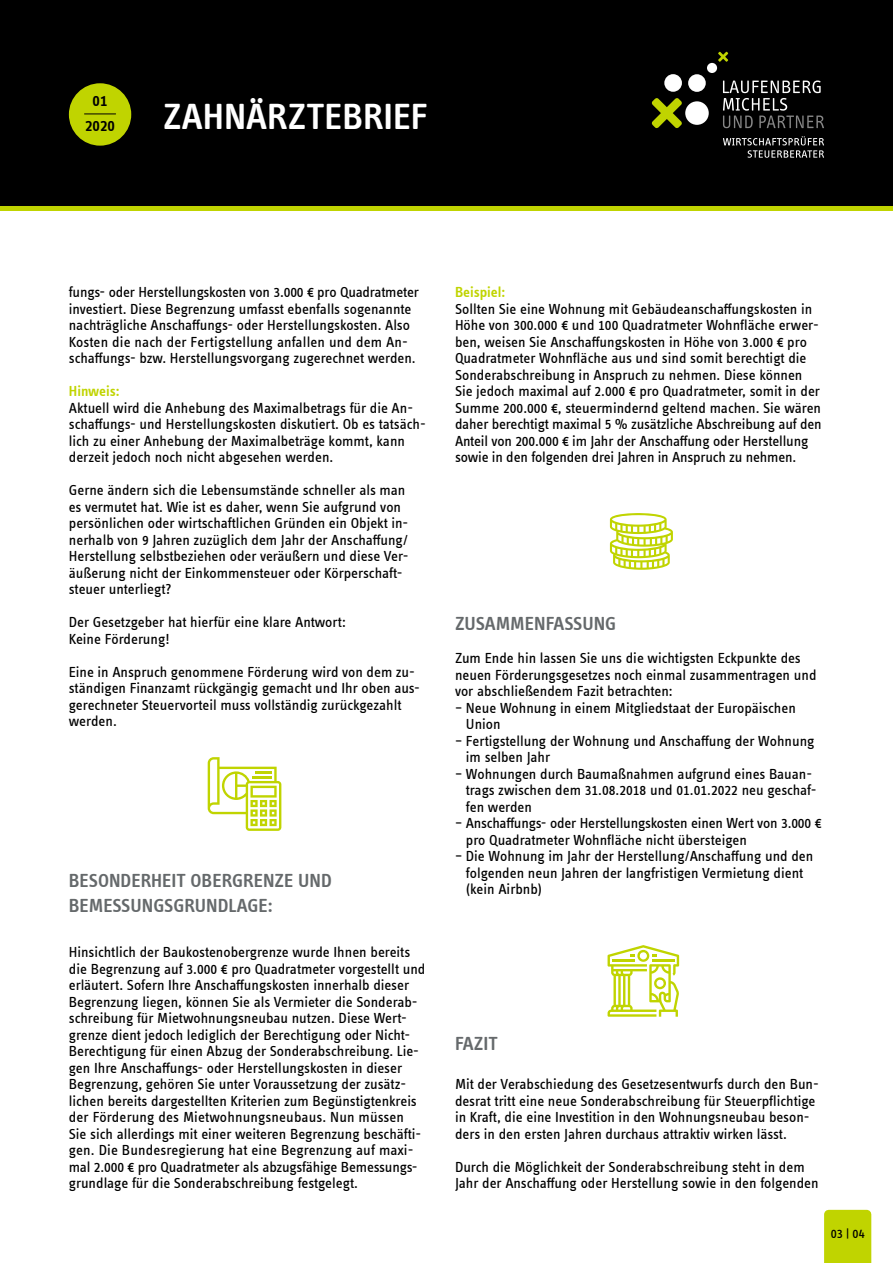
<style>
.page{position:relative;width:893px;height:1263px;background:#fff}
.page>*{position:absolute;margin:0;border:0;box-sizing:border-box;transform-origin:0 0}
.t1{font:600 37.5px "Info Text Offc Pro";color:#fff}
.t2{font:600 19.5px/25.5px "Info Text Offc Pro";color:#65696b}
.t3{font:600 16.5px/24.5px "Info Text Offc Pro";color:#000;text-align:center}
.t4{font:15px/16.5px "Info Text Offc Pro";color:#000}
.t5{font:600 15px "Info Text Offc Pro";color:#c0d400}
.t6{font:13.5px "Info Text Offc Pro";color:#000}
</style>
<div class="page">
<div style="left:0;top:0;width:893px;height:207px;background:#000"></div>
<svg style="left:723px;top:136px;width:101px;height:22px"></svg>
<svg style="left:723px;top:80px;width:101px;height:48px"></svg>
<div style="left:664px;top:74px;width:18px;height:18px;background:#fff;border-radius:50%"></div>
<div style="left:688px;top:74px;width:18px;height:18px;background:#fff;border-radius:50%"></div>
<div style="left:707px;top:63px;width:10px;height:10px;background:#fff;border-radius:50%"></div>
<svg style="left:651px;top:98px;width:31px;height:31px"></svg>
<svg style="left:718px;top:52px;width:10px;height:10px"></svg>
<div style="left:685px;top:101px;width:24px;height:24px;background:#fff;border-radius:50%"></div>
<hr style="left:0;top:207px;width:893px;height:4px;background:#c0d400">
<div style="left:824px;top:1210px;width:47px;height:53px;background:#c0d400"></div>
<div style="left:69px;top:83px;width:62px;height:63px;background:#c0d400;border-radius:50%"></div>
<hr style="left:84px;top:114px;width:32px;height:1px;background:#000">
<svg style="left:610px;top:513px;width:63px;height:57px"></svg>
<svg style="left:608px;top:945px;width:71px;height:72px"></svg>
<svg style="left:208px;top:757px;width:73px;height:74px"></svg>
<p class="t3" style="left:85px;top:88px;width:31px">01<br>2020</p>
<h1 class="t1" style="left:163px;top:94px;width:266px">ZAHNÄRZTEBRIEF</h1>
<p class="t4" style="left:69px;top:283px;width:352px">fungs- oder Herstellungskosten von 3.000 € pro Quadratmeter investiert. Diese Begrenzung umfasst ebenfalls sogenannte nachträgliche Anschaffungs- oder Herstellungskosten. Also Kosten die nach der Fertigstellung anfallen und dem An&shy;schaffungs- bzw. Herstellungsvorgang zugerechnet werden.</p>
<p class="t5" style="left:69px;top:382px;width:52px">Hinweis:</p>
<p class="t4" style="left:69px;top:399px;width:359px">Aktuell wird die Anhebung des Maximalbetrags für die An&shy;schaffungs- und Herstellungskosten diskutiert. Ob es tatsäch&shy;lich zu einer Anhebung der Maximalbeträge kommt, kann derzeit jedoch noch nicht abgesehen werden.</p>
<p class="t4" style="left:69px;top:481px;width:341px">Gerne ändern sich die Lebensumstände schneller als man es vermutet hat. Wie ist es daher, wenn Sie aufgrund von persönlichen oder wirtschaftlichen Gründen ein Objekt in&shy;nerhalb von 9 Jahren zuzüglich dem Jahr der Anschaffung/ Herstellung selbstbeziehen oder veräußern und diese Ver&shy;äußerung nicht der Einkommensteuer oder Körperschaft&shy;steuer unterliegt?</p>
<p class="t4" style="left:69px;top:613px;width:278px">Der Gesetzgeber hat hierfür eine klare Antwort:<br>Keine Förderung!</p>
<p class="t4" style="left:69px;top:663px;width:353px">Eine in Anspruch genommene Förderung wird von dem zu&shy;ständigen Finanzamt rückgängig gemacht und Ihr oben aus&shy;gerechneter Steuervorteil muss vollständig zurückgezahlt werden.</p>
<h2 class="t2" style="left:69px;top:867px;width:264px">BESONDERHEIT OBERGRENZE UND<br>BEMESSUNGSGRUNDLAGE:</h2>
<p class="t4" style="left:69px;top:943px;width:358px">Hinsichtlich der Baukostenobergrenze wurde Ihnen bereits die Begrenzung auf 3.000 € pro Quadratmeter vorgestellt und erläutert. Sofern Ihre Anschaffungskosten innerhalb dieser Begrenzung liegen, können Sie als Vermieter die Sonderab&shy;schreibung für Mietwohnungsneubau nutzen. Diese Wert&shy;grenze dient jedoch lediglich der Berechtigung oder Nicht-Berechtigung für einen Abzug der Sonderabschreibung. Lie&shy;gen Ihre Anschaffungs- oder Herstellungskosten in dieser Begrenzung, gehören Sie unter Voraussetzung der zusätz&shy;lichen bereits dargestellten Kriterien zum Begünstigtenkreis der Förderung des Mietwohnungsneubaus. Nun müssen Sie sich allerdings mit einer weiteren Begrenzung beschäfti&shy;gen. Die Bundesregierung hat eine Begrenzung auf maxi&shy;mal 2.000 € pro Quadratmeter als abzugsfähige Bemessungs&shy;grundlage für die Sonderabschreibung festgelegt.</p>
<p class="t5" style="left:455px;top:283px;width:52px">Beispiel:</p>
<p class="t4" style="left:455px;top:300px;width:368px">Sollten Sie eine Wohnung mit Gebäudeanschaffungskosten in Höhe von 300.000 € und 100 Quadratmeter Wohnfläche erwer&shy;ben, weisen Sie Anschaffungskosten in Höhe von 3.000 € pro Quadratmeter Wohnfläche aus und sind somit berechtigt die Sonderabschreibung in Anspruch zu nehmen. Diese können Sie jedoch maximal auf 2.000 € pro Quadratmeter, somit in der Summe 200.000 €, steuermindernd geltend machen. Sie wären daher berechtigt maximal 5 % zusätzliche Abschreibung auf den Anteil von 200.000 € im Jahr der Anschaffung oder Herstellung sowie in den folgenden drei Jahren in Anspruch zu nehmen.</p>
<h2 class="t2" style="left:455px;top:610px;width:163px">ZUSAMMENFASSUNG</h2>
<p class="t4" style="left:455px;top:649px;width:363px">Zum Ende hin lassen Sie uns die wichtigsten Eckpunkte des neuen Förderungsgesetzes noch einmal zusammentragen und vor abschließendem Fazit betrachten:</p>
<p class="t4" style="left:466px;top:699px;width:331px;text-indent:-11px">– Neue Wohnung in einem Mitgliedstaat der Europäischen<br>Union</p>
<p class="t4" style="left:466px;top:732px;width:350px;text-indent:-11px">– Fertigstellung der Wohnung und Anschaffung der Wohnung im selben Jahr</p>
<p class="t4" style="left:466px;top:765px;width:352px;text-indent:-11px">– Wohnungen durch Baumaßnahmen aufgrund eines Bauan&shy;trags zwischen dem 31.08.2018 und 01.01.2022 neu geschaf&shy;fen werden</p>
<p class="t4" style="left:466px;top:814px;width:357px;text-indent:-11px">– Anschaffungs- oder Herstellungskosten einen Wert von 3.000 € pro Quadratmeter Wohnfläche nicht übersteigen</p>
<p class="t4" style="left:466px;top:847px;width:349px;text-indent:-11px">– Die Wohnung im Jahr der Herstellung/Anschaffung und den folgenden neun Jahren der langfristigen Vermietung dient (kein Airbnb)</p>
<h2 class="t2" style="left:455px;top:1030px;width:44px">FAZIT</h2>
<p class="t4" style="left:455px;top:1075px;width:365px">Mit der Verabschiedung des Gesetzesentwurfs durch den Bun&shy;desrat tritt eine neue Sonderabschreibung für Steuerpflichtige in Kraft, die eine Investition in den Wohnungsneubau beson&shy;ders in den ersten Jahren durchaus attraktiv wirken lässt.</p>
<p class="t4" style="left:455px;top:1158px;width:365px">Durch die Möglichkeit der Sonderabschreibung steht in dem<br>Jahr der Anschaffung oder Herstellung sowie in den folgenden</p>
<p class="t6" style="left:831px;top:1225px;width:36px">03 | 04</p>
</div>
